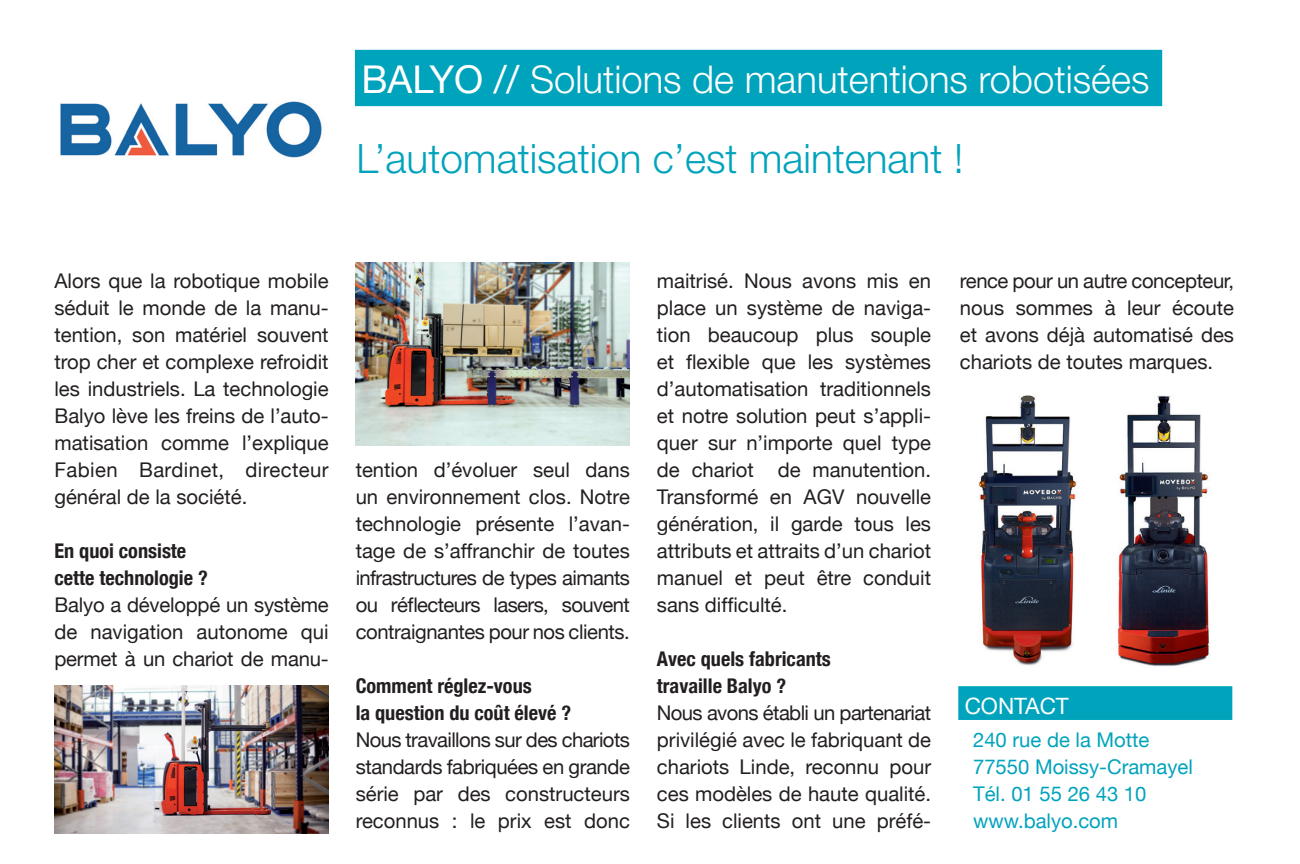
<style>
.page{position:relative;width:1300px;height:864px;background:#fff}
.page>*{position:absolute;margin:0;border:0;box-sizing:border-box;transform-origin:0 0}
.t1{font:300 40.5px "Helvetica Neue";color:#00a3bc}
.t2{font:300 38.25px "Helvetica Neue";color:#fff}
.t3{font:22.5px "Helvetica Neue";color:#fff}
.t4{font:20.25px/27px "Helvetica Neue";color:#231f20;text-align:justify}
.t5{font:700 condensed 20.25px/27px "Helvetica Neue";color:#231f20}
.t6{font:20.25px/27px "Helvetica Neue";color:#00a3bc}
.s1{font-weight:400}
</style>
<div class="page">
<div style="left:958px;top:686px;width:274px;height:33px;background:#00a3bc"></div>
<div style="left:355px;top:50px;width:807px;height:56px;background:#00a3bc"></div>
<img style="left:60px;top:101px;width:262px;height:57px">
<img style="left:978px;top:395px;width:99px;height:271px">
<img style="left:54px;top:685px;width:275px;height:148px">
<img style="left:356px;top:263px;width:274px;height:182px">
<img style="left:1117px;top:395px;width:93px;height:271px">
<h2 class="t2" style="left:361px;top:66px;width:789px"><span class="s1">BALYO //</span> Solutions de manutentions robotisées</h2>
<h1 class="t1" style="left:356px;top:144px;width:608px">L’automatisation c’est maintenant !</h1>
<p class="t4" style="left:54px;top:267px;width:276px">Alors que la robotique mobile séduit le monde de la manu&shy;tention, son matériel souvent trop cher et complexe refroidit les industriels. La technologie Balyo lève les freins de l’auto&shy;matisation comme l’explique Fabien Bardinet, directeur général de la société.</p>
<p class="t5" style="left:54px;top:537px;width:155px">En quoi consiste cette technologie ?</p>
<p class="t4" style="left:54px;top:591px;width:276px">Balyo a développé un système de navigation autonome qui permet à un chariot de manu-</p>
<p class="t4" style="left:356px;top:456px;width:276px">tention d’évoluer seul dans un environnement clos. Notre technologie présente l’avan&shy;tage de s’affranchir de toutes infrastructures de types aimants ou réflecteurs lasers, souvent contraignantes pour nos clients.</p>
<p class="t5" style="left:356px;top:672px;width:217px">Comment réglez-vous<br>la question du coût élevé ?</p>
<p class="t4" style="left:356px;top:726px;width:276px">Nous travaillons sur des chariots standards fabriquées en grande série par des constructeurs reconnus : le prix est donc</p>
<p class="t4" style="left:657px;top:267px;width:276px">maitrisé. Nous avons mis en place un système de naviga&shy;tion beaucoup plus souple et flexible que les systèmes d’automatisation traditionnels et notre solution peut s’appli&shy;quer sur n’importe quel type de chariot de manutention.<br>Transformé en AGV nouvelle génération, il garde tous les attributs et attraits d’un chariot manuel et peut être conduit sans difficulté.</p>
<p class="t5" style="left:657px;top:645px;width:175px">Avec quels fabricants travaille Balyo ?</p>
<p class="t4" style="left:657px;top:699px;width:276px">Nous avons établi un partenariat privilégié avec le fabriquant de chariots Linde, reconnu pour ces modèles de haute qualité.<br>Si les clients ont une préfé-</p>
<p class="t4" style="left:959px;top:267px;width:276px">rence pour un autre concepteur, nous sommes à leur écoute et avons déjà automatisé des chariots de toutes marques.</p>
<p class="t3" style="left:964px;top:692px;width:106px">CONTACT</p>
<p class="t6" style="left:973px;top:726px;width:221px">240 rue de la Motte<br>77550 Moissy-Cramayel<br>Tél. 01 55 26 43 10 www.balyo.com</p>
</div>
